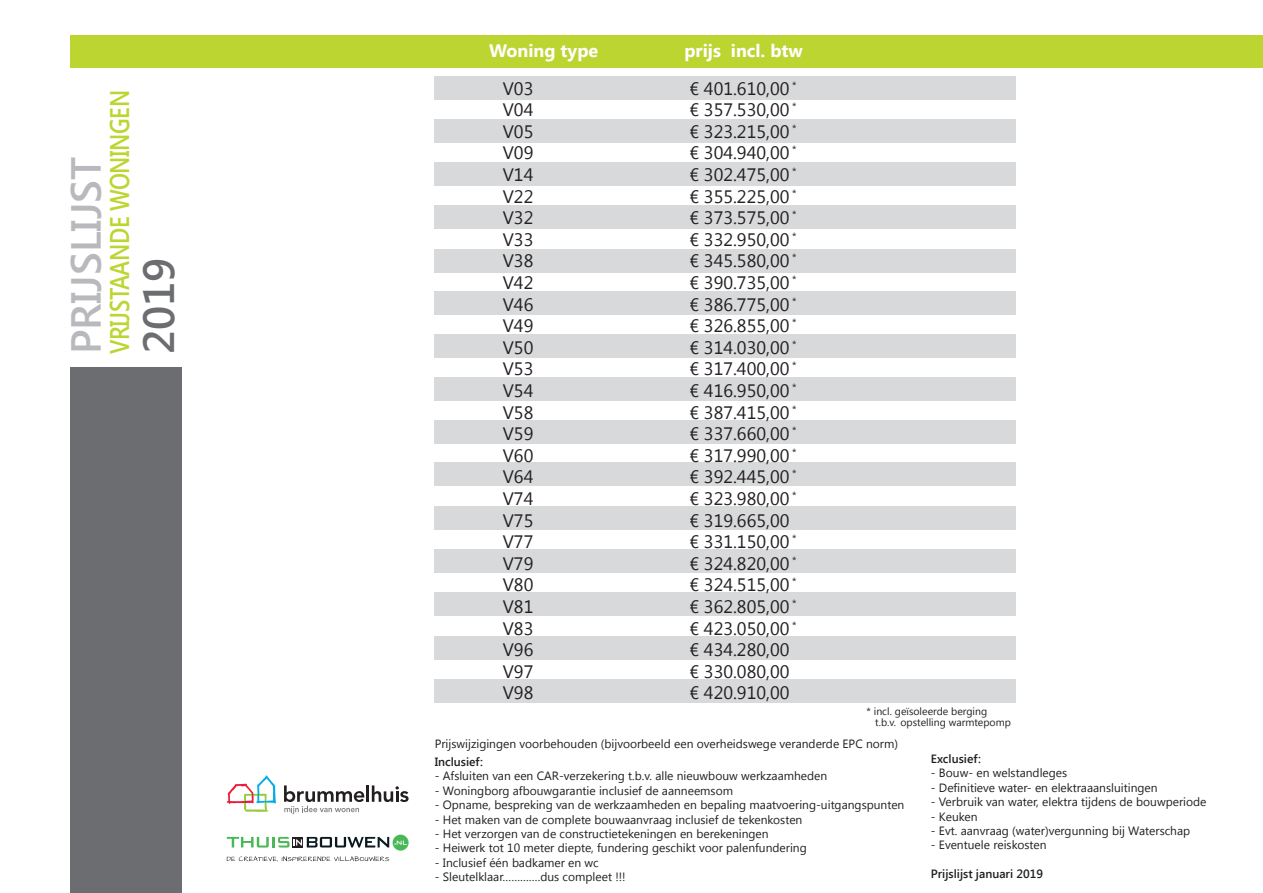
<style>
.page{position:relative;width:1263px;height:893px;background:#fff}
.page>*{position:absolute;margin:0;border:0;box-sizing:border-box;transform-origin:0 0}
.t1{font:600 43.5px "Segoe UI";color:#6c6d70}
.t2{font:600 42px "Segoe UI";color:#b8b9bc}
.t3{font:600 27px "Segoe UI";letter-spacing:-.02em;color:#bcd531;scale:.83 1}
.t4{font:18px "Segoe UI";color:#231f20}
.t5{font:700 18px "Segoe UI";color:#fff}
.t6{font:12px "Segoe UI";color:#231f20}
.t7{font:600 12px "Segoe UI";color:#231f20}
.t8{font:10.5px "Segoe UI";color:#231f20}
</style>
<div class="page">
<div style="left:435px;top:680px;width:581px;height:23px;background:#d8d9db"></div>
<div style="left:435px;top:205px;width:581px;height:24px;background:#d8d9db"></div>
<div style="left:435px;top:162px;width:581px;height:24px;background:#d8d9db"></div>
<div style="left:435px;top:249px;width:581px;height:23px;background:#d8d9db"></div>
<div style="left:435px;top:334px;width:581px;height:24px;background:#d8d9db"></div>
<div style="left:435px;top:291px;width:581px;height:24px;background:#d8d9db"></div>
<div style="left:435px;top:377px;width:581px;height:24px;background:#d8d9db"></div>
<div style="left:435px;top:463px;width:581px;height:23px;background:#d8d9db"></div>
<div style="left:435px;top:420px;width:581px;height:23px;background:#d8d9db"></div>
<div style="left:435px;top:506px;width:581px;height:24px;background:#d8d9db"></div>
<div style="left:435px;top:592px;width:581px;height:24px;background:#d8d9db"></div>
<div style="left:435px;top:549px;width:581px;height:24px;background:#d8d9db"></div>
<div style="left:435px;top:636px;width:581px;height:23px;background:#d8d9db"></div>
<div style="left:435px;top:119px;width:581px;height:24px;background:#d8d9db"></div>
<div style="left:435px;top:77px;width:581px;height:23px;background:#d8d9db"></div>
<div style="left:70px;top:367px;width:112px;height:526px;background:#6c6d70"></div>
<div style="left:70px;top:35px;width:1193px;height:33px;background:#bcd531"></div>
<svg style="left:227px;top:775px;width:49px;height:37px"></svg>
<hr style="left:366px;top:785px;width:3px;height:17px;background:#231f20">
<svg style="left:372px;top:785px;width:37px;height:17px"></svg>
<svg style="left:284px;top:785px;width:80px;height:29px"></svg>
<svg style="left:393px;top:835px;width:16px;height:16px"></svg>
<svg style="left:227px;top:837px;width:180px;height:10px"></svg>
<svg style="left:227px;top:856px;width:162px;height:6px"></svg>
<p class="t2" style="left:56px;top:354px;width:199px;rotate:-90deg">PRIJSLIJST</p>
<p class="t3" style="left:101px;top:354px;width:320px;rotate:-90deg">VRIJSTAANDE WONINGEN</p>
<p class="t1" style="left:128px;top:354px;width:98px;rotate:-90deg">2019</p>
<p class="t5" style="left:489px;top:38px;width:111px">Woning type</p>
<p class="t4" style="left:503px;top:76px;width:32px">V03</p>
<p class="t4" style="left:503px;top:97px;width:32px">V04</p>
<p class="t4" style="left:503px;top:119px;width:32px">V05</p>
<p class="t4" style="left:503px;top:141px;width:32px">V09</p>
<p class="t4" style="left:503px;top:162px;width:32px">V14</p>
<p class="t4" style="left:503px;top:184px;width:32px">V22</p>
<p class="t4" style="left:503px;top:205px;width:32px">V32</p>
<p class="t4" style="left:503px;top:227px;width:32px">V33</p>
<p class="t4" style="left:503px;top:249px;width:32px">V38</p>
<p class="t4" style="left:503px;top:270px;width:32px">V42</p>
<p class="t4" style="left:503px;top:292px;width:32px">V46</p>
<p class="t4" style="left:503px;top:313px;width:32px">V49</p>
<p class="t4" style="left:503px;top:335px;width:32px">V50</p>
<p class="t4" style="left:503px;top:357px;width:32px">V53</p>
<p class="t4" style="left:503px;top:378px;width:32px">V54</p>
<p class="t4" style="left:503px;top:400px;width:32px">V58</p>
<p class="t4" style="left:503px;top:421px;width:32px">V59</p>
<p class="t4" style="left:503px;top:443px;width:32px">V60</p>
<p class="t4" style="left:503px;top:465px;width:32px">V64</p>
<p class="t4" style="left:503px;top:486px;width:32px">V74</p>
<p class="t4" style="left:503px;top:508px;width:32px">V75</p>
<p class="t4" style="left:503px;top:529px;width:32px">V77</p>
<p class="t4" style="left:503px;top:551px;width:32px">V79</p>
<p class="t4" style="left:503px;top:573px;width:32px">V80</p>
<p class="t4" style="left:503px;top:594px;width:32px">V81</p>
<p class="t4" style="left:503px;top:616px;width:32px">V83</p>
<p class="t4" style="left:503px;top:637px;width:32px">V96</p>
<p class="t4" style="left:503px;top:659px;width:32px">V97</p>
<p class="t4" style="left:503px;top:681px;width:32px">V98</p>
<p class="t5" style="left:684px;top:38px;width:120px">prijs incl. btw</p>
<p class="t4" style="left:689px;top:76px;width:109px">€ 401.610,00 <sup>*</sup></p>
<p class="t4" style="left:689px;top:97px;width:109px">€ 357.530,00 <sup>*</sup></p>
<p class="t4" style="left:689px;top:119px;width:109px">€ 323.215,00 <sup>*</sup></p>
<p class="t4" style="left:689px;top:141px;width:109px">€ 304.940,00 <sup>*</sup></p>
<p class="t4" style="left:689px;top:162px;width:109px">€ 302.475,00 <sup>*</sup></p>
<p class="t4" style="left:689px;top:184px;width:109px">€ 355.225,00 <sup>*</sup></p>
<p class="t4" style="left:689px;top:205px;width:109px">€ 373.575,00 <sup>*</sup></p>
<p class="t4" style="left:689px;top:227px;width:109px">€ 332.950,00 <sup>*</sup></p>
<p class="t4" style="left:689px;top:249px;width:109px">€ 345.580,00 <sup>*</sup></p>
<p class="t4" style="left:689px;top:270px;width:109px">€ 390.735,00 <sup>*</sup></p>
<p class="t4" style="left:689px;top:292px;width:109px">€ 386.775,00 <sup>*</sup></p>
<p class="t4" style="left:689px;top:313px;width:109px">€ 326.855,00 <sup>*</sup></p>
<p class="t4" style="left:689px;top:335px;width:109px">€ 314.030,00 <sup>*</sup></p>
<p class="t4" style="left:689px;top:357px;width:109px">€ 317.400,00 <sup>*</sup></p>
<p class="t4" style="left:689px;top:378px;width:109px">€ 416.950,00 <sup>*</sup></p>
<p class="t4" style="left:689px;top:400px;width:109px">€ 387.415,00 <sup>*</sup></p>
<p class="t4" style="left:689px;top:421px;width:109px">€ 337.660,00 <sup>*</sup></p>
<p class="t4" style="left:689px;top:443px;width:109px">€ 317.990,00 <sup>*</sup></p>
<p class="t4" style="left:689px;top:465px;width:109px">€ 392.445,00 <sup>*</sup></p>
<p class="t4" style="left:689px;top:486px;width:109px">€ 323.980,00 <sup>*</sup></p>
<p class="t4" style="left:689px;top:508px;width:102px">€ 319.665,00</p>
<p class="t4" style="left:689px;top:529px;width:109px">€ 331.150,00 <sup>*</sup></p>
<p class="t4" style="left:689px;top:551px;width:109px">€ 324.820,00 <sup>*</sup></p>
<p class="t4" style="left:689px;top:573px;width:109px">€ 324.515,00 <sup>*</sup></p>
<p class="t4" style="left:689px;top:594px;width:109px">€ 362.805,00 <sup>*</sup></p>
<p class="t4" style="left:689px;top:616px;width:109px">€ 423.050,00 <sup>*</sup></p>
<p class="t4" style="left:689px;top:637px;width:102px">€ 434.280,00</p>
<p class="t4" style="left:689px;top:659px;width:102px">€ 330.080,00</p>
<p class="t4" style="left:689px;top:681px;width:102px">€ 420.910,00</p>
<p class="t8" style="left:866px;top:704px;width:122px">* incl. geïsoleerde berging</p>
<p class="t8" style="left:875px;top:714px;width:137px">t.b.v. opstelling warmtepomp</p>
<p class="t6" style="left:435px;top:735px;width:465px">Prijswijzigingen voorbehouden (bijvoorbeeld een overheidswege veranderde EPC norm)</p>
<p class="t7" style="left:435px;top:753px;width:50px">Inclusief:</p>
<p class="t6" style="left:435px;top:768px;width:394px">- Afsluiten van een CAR-verzekering t.b.v. alle nieuwbouw werkzaamheden</p>
<p class="t6" style="left:435px;top:782px;width:300px">- Woningborg afbouwgarantie inclusief de aanneemsom</p>
<p class="t6" style="left:435px;top:796px;width:471px">- Opname, bespreking van de werkzaamheden en bepaling maatvoering-uitgangspunten</p>
<p class="t6" style="left:435px;top:811px;width:369px">- Het maken van de complete bouwaanvraag inclusief de tekenkosten</p>
<p class="t6" style="left:435px;top:825px;width:335px">- Het verzorgen van de constructietekeningen en berekeningen</p>
<p class="t6" style="left:435px;top:840px;width:374px">- Heiwerk tot 10 meter diepte, fundering geschikt voor palenfundering</p>
<p class="t6" style="left:435px;top:854px;width:165px">- Inclusief één badkamer en wc</p>
<p class="t6" style="left:435px;top:868px;width:192px">- Sleutelklaar………….dus compleet !!!</p>
<p class="t7" style="left:931px;top:750px;width:52px">Exclusief:</p>
<p class="t6" style="left:931px;top:765px;width:138px">- Bouw- en welstandleges</p>
<p class="t6" style="left:931px;top:779px;width:228px">- Definitieve water- en elektraaansluitingen</p>
<p class="t6" style="left:931px;top:793px;width:277px">- Verbruik van water, elektra tijdens de bouwperiode</p>
<p class="t6" style="left:931px;top:808px;width:48px">- Keuken</p>
<p class="t6" style="left:931px;top:822px;width:261px">- Evt. aanvraag (water)vergunning bij Waterschap</p>
<p class="t6" style="left:931px;top:837px;width:117px">- Eventuele reiskosten</p>
<p class="t7" style="left:931px;top:865px;width:114px">Prijslijst januari 2019</p>
</div>
